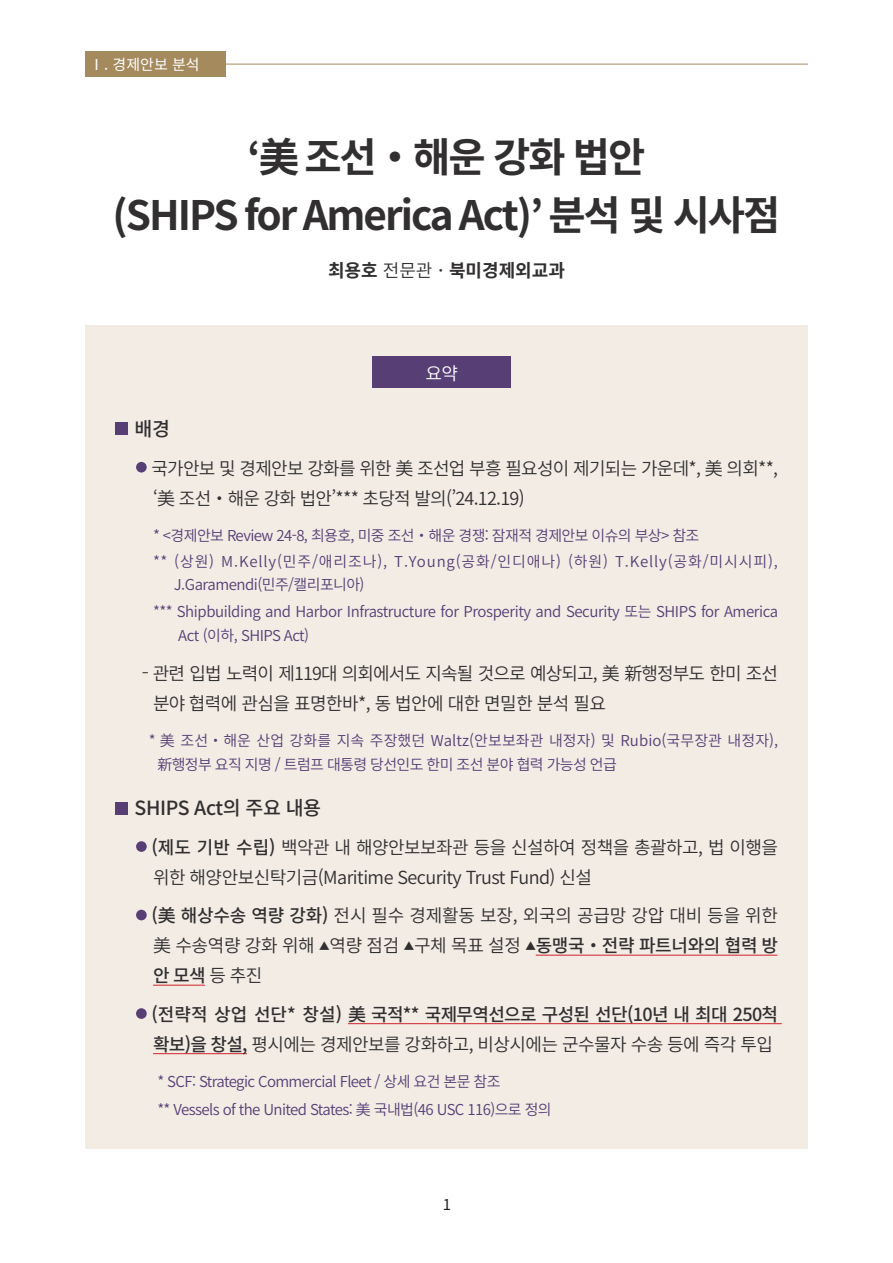
<style>
.page{position:relative;width:893px;height:1263px;background:#fff}
.page>*{position:absolute;margin:0;border:0;box-sizing:border-box;transform-origin:0 0}
.t1{font:700 40.5px "Noto Sans CJ Kkr";letter-spacing:-.05em;color:#312f30}
.t2{font:500 19.5px "Noto Sans CJ Kkr";letter-spacing:-.02em;color:#312f30}
.t3{font:600 18px/30px "Noto Sans CJ Kkr";letter-spacing:-.03em;color:#312f30}
.t4{font:500 18px/30px "Noto Sans CJ Kkr";letter-spacing:-.035em;color:#312f30}
.t5{font:600 18px/30px "Noto Sans CJ Kkr";letter-spacing:-.05em;color:#312f30}
.t6{font:700 18px "Noto Sans CJ Kkr";color:#312f30}
.t7{font:600 18px "Noto Sans CJ Kkr";color:#fff}
.t8{font:600 15px/24px "Noto Sans CJ Kkr";letter-spacing:-.035em;color:#573e75}
.t9{font:600 15px/22.5px "Noto Sans CJ Kkr";letter-spacing:.055em;color:#573e75}
.t10{font:600 15px/24px "Noto Sans CJ Kkr";letter-spacing:.005em;color:#573e75}
.t11{font:15px "Noto Sans CJ Kkr";color:#fff}
.t12{font:15px "Noto Sans CJ Kkr";color:#231f20}
.s1{font-weight:600}
.s2{font-weight:500}
</style>
<div class="page">
<hr style="left:85px;top:64px;width:723px;height:1px;background:#a58a5e">
<div style="left:85px;top:52px;width:140px;height:25px;background:#a58a5e"></div>
<div style="left:85px;top:325px;width:723px;height:823px;background:#f2ece5"></div>
<hr style="left:536px;top:955px;width:241px;height:1px;background:#d1232a">
<hr style="left:153px;top:985px;width:52px;height:1px;background:#d1232a">
<hr style="left:348px;top:1023px;width:434px;height:1px;background:#d1232a">
<hr style="left:153px;top:1053px;width:94px;height:1px;background:#d1232a">
<div style="left:373px;top:356px;width:138px;height:32px;background:#573e75"></div>
<div style="left:115px;top:422px;width:13px;height:13px;background:#573e75"></div>
<div style="left:136px;top:462px;width:11px;height:10px;background:#573e75;border-radius:50%"></div>
<div style="left:115px;top:802px;width:13px;height:12px;background:#573e75"></div>
<div style="left:136px;top:841px;width:11px;height:11px;background:#573e75;border-radius:50%"></div>
<div style="left:136px;top:910px;width:11px;height:10px;background:#573e75;border-radius:50%"></div>
<div style="left:136px;top:1008px;width:11px;height:11px;background:#573e75;border-radius:50%"></div>
<p class="t11" style="left:89px;top:56px;width:112px">Ⅰ. 경제안보 분석</p>
<p class="t1" style="left:248px;top:134px;width:399px">‘美 조선‧해운 강화 법안</p>
<p class="t1" style="left:113px;top:193px;width:669px">(SHIPS for America Act)’ 분석 및 시사점</p>
<p class="t6" style="left:328px;top:261px;width:238px">최용호 <span class="s1">전문관</span><span class="s2">ㆍ</span>북미경제외교과</p>
<p class="t7" style="left:425px;top:363px;width:34px">요약</p>
<p class="t2" style="left:135px;top:418px;width:37px">배경</p>
<p class="t3" style="left:151px;top:453px;width:628px">국가안보 및 경제안보 강화를 위한 美 조선업 부흥 필요성이 제기되는 가운데*, 美 의회**, ‘美 조선‧해운 강화 법안’*** 초당적 발의(’24.12.19)</p>
<p class="t8" style="left:153px;top:523px;width:548px">* &lt;경제안보 Review 24-8, 최용호, 미중 조선‧해운 경쟁: 잠재적 경제안보 이슈의 부상&gt; 참조</p>
<p class="t9" style="left:174px;top:551px;width:606px;text-indent:-21px">** (상원) M.Kelly(민주/애리조나), T.Young(공화/인디애나) (하원) T.Kelly(공화/미시시피),<br>J.Garamendi(민주/캘리포니아)</p>
<p class="t8" style="left:178px;top:599px;width:601px;text-indent:-25px">*** Shipbuilding and Harbor Infrastructure for Prosperity and Security 또는 SHIPS for America<br>Act (이하, SHIPS Act)</p>
<p class="t5" style="left:153px;top:659px;width:627px">관련 입법 노력이 제119대 의회에서도 지속될 것으로 예상되고, 美 新행정부도 한미 조선 분야 협력에 관심을 표명한바*, 동 법안에 대한 면밀한 분석 필요</p>
<p class="t10" style="left:157px;top:729px;width:622px;text-indent:-9px">* 美 조선‧해운 산업 강화를 지속 주장했던 Waltz(안보보좌관 내정자) 및 Rubio(국무장관 내정자),新행정부 요직 지명 / 트럼프 대통령 당선인도 한미 조선 분야 협력 가능성 언급</p>
<p class="t2" style="left:135px;top:797px;width:188px">SHIPS Act의 주요 내용</p>
<p class="t3" style="left:151px;top:833px;width:628px"><span class="s2">(제도 기반 수립)</span> 백악관 내 해양안보보좌관 등을 신설하여 정책을 총괄하고, 법 이행을 위한 해양안보신탁기금(Maritime Security Trust Fund) 신설</p>
<p class="t3" style="left:151px;top:901px;width:628px;text-align:justify"><span class="s2">(美 해상수송 역량 강화)</span> 전시 필수 경제활동 보장, 외국의 공급망 강압 대비 등을 위한美 수송역량 강화 위해 <sup>▲</sup>역량 점검 <sup>▲</sup>구체 목표 설정 <sup>▲</sup><span class="s2">동맹국‧전략 파트너와의 협력 방 안 모색</span> 등 추진</p>
<p class="t4" style="left:151px;top:1000px;width:628px">(전략적 상업 선단* 창설) 美 국적** 국제무역선으로 구성된 선단(10년 내 최대 250척 확보)을 창설, <span class="s1">평시에는 경제안보를 강화하고, 비상시에는 군수물자 수송 등에 즉각 투입</span></p>
<p class="t8" style="left:157px;top:1070px;width:345px">* SCF: Strategic Commercial Fleet / 상세 요건 본문 참조</p>
<p class="t8" style="left:157px;top:1098px;width:396px">** Vessels of the United States: 美 국내법(46 USC 116)으로 정의</p>
<p class="t12" style="left:443px;top:1196px;width:10px">1</p>
</div>
